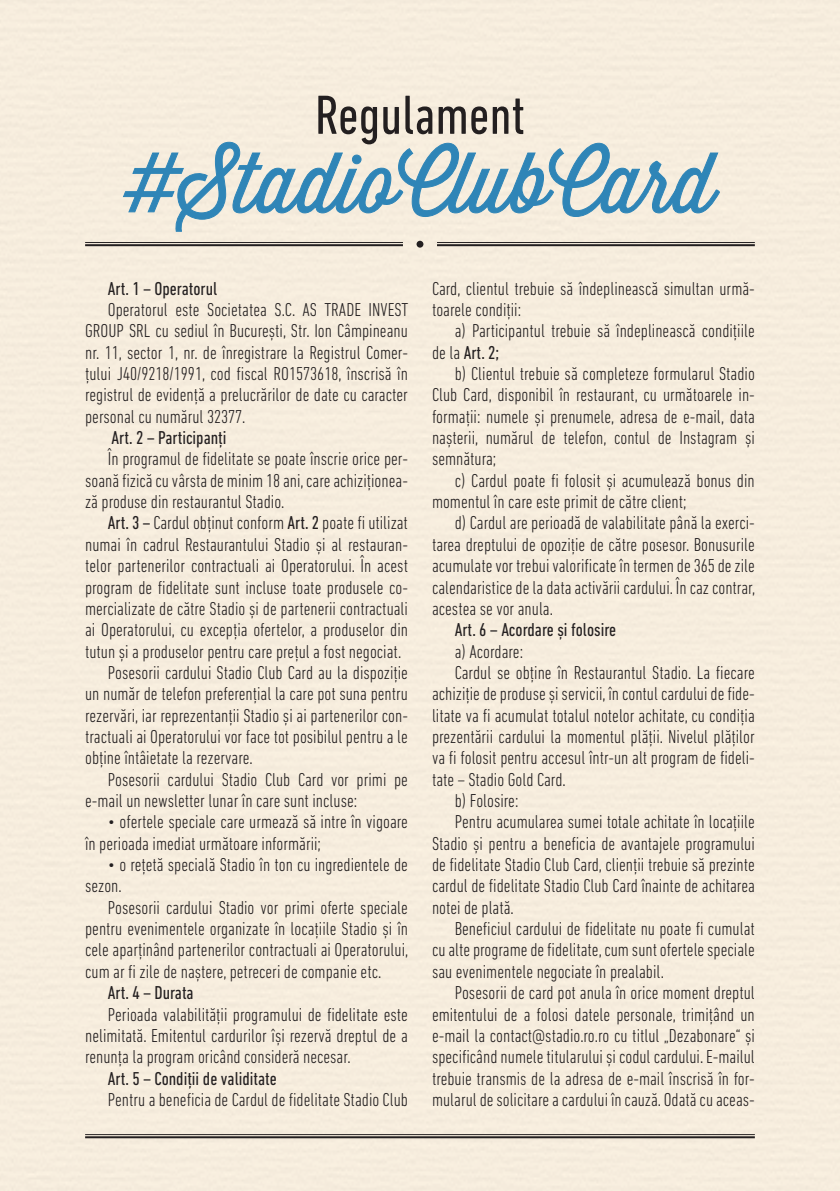
<style>
.page{position:relative;width:840px;height:1191px;background:#fff}
.page>*{position:absolute;margin:0;border:0;box-sizing:border-box;transform-origin:0 0}
.t1{font:300 82px "Thirsty Script";color:#2f85b7}
.t2{font:condensed 56px "DIN Next LT Pro";color:#231f20}
.t3{font:300 condensed 19px/21.4px "DIN Next LT Pro";color:#231f20;text-align:justify}
.t4{font:condensed 19px "DIN Next LT Pro";color:#231f20}
.s1{font-weight:400}
</style>
<div class="page">
<div style="left:0;top:0;width:839px;height:1191px;background:#f6edde"></div>
<hr style="left:85px;top:242px;width:318px;height:1px;background:#231f20">
<hr style="left:85px;top:244px;width:318px;height:2px;background:#231f20">
<hr style="left:85px;top:1134px;width:669px;height:1px;background:#231f20">
<hr style="left:85px;top:1136px;width:669px;height:2px;background:#231f20">
<hr style="left:437px;top:242px;width:317px;height:1px;background:#231f20">
<hr style="left:437px;top:244px;width:317px;height:2px;background:#231f20">
<div style="left:416px;top:241px;width:7px;height:7px;background:#231f20;border-radius:50%"></div>
<svg style="left:122px;top:141px;width:598px;height:91px;background:#e6e4da"></svg>
<p class="t2" style="left:315px;top:83px;width:211px">Regulament</p>
<p class="t1" style="left:125px;top:125px;width:591px">#StadioClubCard</p>
<p class="t4" style="left:108px;top:277px;width:111px">Art. 1 – Operatorul</p>
<p class="t3" style="left:85px;top:299px;width:324px;text-indent:23px">Operatorul este Societatea S.C. AS TRADE INVEST GROUP SRL cu sediul în București, Str. Ion Câmpineanu nr. 11, sector 1, nr. de înregistrare la Registrul Comer&shy;țului J40/9218/1991, cod fiscal RO1573618, înscrisă în registrul de evidență a prelucrărilor de date cu caracter personal cu numărul 32377.</p>
<p class="t4" style="left:111px;top:427px;width:116px">Art. 2 – Participanți</p>
<p class="t3" style="left:85px;top:448px;width:324px;text-indent:23px">În programul de fidelitate se poate înscrie orice per&shy;soană fizică cu vârsta de minim 18 ani, care achiziționea&shy;ză produse din restaurantul Stadio.</p>
<p class="t3" style="left:85px;top:512px;width:324px;text-indent:23px"><span class="s1">Art. 3 –</span> Cardul obținut conform <span class="s1">Art. 2</span> poate fi utilizat numai în cadrul Restaurantului Stadio și al restauran&shy;telor partenerilor contractuali ai Operatorului. În acest program de fidelitate sunt incluse toate produsele co&shy;mercializate de către Stadio și de partenerii contractuali ai Operatorului, cu excepția ofertelor, a produselor din tutun și a produselor pentru care prețul a fost negociat.</p>
<p class="t3" style="left:85px;top:661px;width:324px;text-indent:23px">Posesorii cardului Stadio Club Card au la dispoziție un număr de telefon preferențial la care pot suna pentru rezervări, iar reprezentanții Stadio și ai partenerilor con&shy;tractuali ai Operatorului vor face tot posibilul pentru a le obține întâietate la rezervare.</p>
<p class="t3" style="left:85px;top:768px;width:324px;text-indent:23px">Posesorii cardului Stadio Club Card vor primi pe e-mail un newsletter lunar în care sunt incluse:</p>
<p class="t3" style="left:85px;top:811px;width:324px;text-indent:23px">• ofertele speciale care urmează să intre în vigoare în perioada imediat următoare informării;</p>
<p class="t3" style="left:85px;top:853px;width:324px;text-indent:23px">• o rețetă specială Stadio în ton cu ingredientele de sezon.</p>
<p class="t3" style="left:85px;top:896px;width:324px;text-indent:23px">Posesorii cardului Stadio vor primi oferte speciale pentru evenimentele organizate în locațiile Stadio și în cele aparținând partenerilor contractuali ai Operatorului, cum ar fi zile de naștere, petreceri de companie etc.</p>
<p class="t4" style="left:108px;top:982px;width:87px">Art. 4 – Durata</p>
<p class="t3" style="left:85px;top:1003px;width:324px;text-indent:23px">Perioada valabilității programului de fidelitate este nelimitată. Emitentul cardurilor își rezervă dreptul de a renunța la program oricând consideră necesar.</p>
<p class="t4" style="left:108px;top:1067px;width:170px">Art. 5 – Condiții de validitate</p>
<p class="t3" style="left:108px;top:1088px;width:301px">Pentru a beneficia de Cardul de fidelitate Stadio Club</p>
<p class="t3" style="left:432px;top:277px;width:324px">Card, clientul trebuie să îndeplinească simultan urmă&shy;toarele condiții:</p>
<p class="t3" style="left:432px;top:320px;width:324px;text-indent:23px">a) Participantul trebuie să îndeplinească condițiile de la <span class="s1">Art. 2;</span></p>
<p class="t3" style="left:432px;top:363px;width:324px;text-indent:23px">b) Clientul trebuie să completeze formularul Stadio Club Card, disponibil în restaurant, cu următoarele in&shy;formații: numele și prenumele, adresa de e-mail, data nașterii, numărul de telefon, contul de Instagram și semnătura;</p>
<p class="t3" style="left:432px;top:469px;width:324px;text-indent:23px">c) Cardul poate fi folosit și acumulează bonus din momentul în care este primit de către client;</p>
<p class="t3" style="left:432px;top:512px;width:324px;text-indent:23px">d) Cardul are perioadă de valabilitate până la exerci&shy;tarea dreptului de opoziție de către posesor. Bonusurile acumulate vor trebui valorificate în termen de 365 de zile calendaristice de la data activă rii cardului. În caz contrar, acestea se vor anula.</p>
<p class="t4" style="left:454px;top:619px;width:163px">Art. 6 – Acordare și folosire</p>
<p class="t3" style="left:454px;top:640px;width:70px">a) Acordare:</p>
<p class="t3" style="left:432px;top:661px;width:324px;text-indent:23px">Cardul se obține în Restaurantul Stadio. La fiecare achiziție de produse și servicii, în contul cardului de fide&shy;litate va fi acumulat totalul notelor achitate, cu condiția prezentării cardului la momentul plății. Nivelul plăților va fi folosit pentru accesul într-un alt program de fideli&shy;tate – Stadio Gold Card.</p>
<p class="t3" style="left:454px;top:789px;width:65px">b) Folosire:</p>
<p class="t3" style="left:432px;top:811px;width:324px;text-indent:23px">Pentru acumularea sumei totale achitate în locațiile Stadio și pentru a beneficia de avantajele programului de fidelitate Stadio Club Card, clienții trebuie să prezinte cardul de fidelitate Stadio Club Card înainte de achitarea notei de plată.</p>
<p class="t3" style="left:432px;top:917px;width:324px;text-indent:23px">Beneficiul cardului de fidelitate nu poate fi cumulat cu alte programe de fidelitate, cum sunt ofertele speciale sau evenimentele negociate în prealabil.</p>
<p class="t3" style="left:432px;top:982px;width:324px;text-indent:23px">Posesorii de card pot anula în orice moment dreptul emitentului de a folosi datele personale, trimițând un e-mail la contact@stadio.ro.ro cu titlul „Dezabonare“ și specificând numele titularului și codul cardului. E-mailul trebuie transmis de la adresa de e-mail înscrisă în for&shy;mularul de solicitare a cardului în cauză. Odată cu aceas-</p>
</div>
